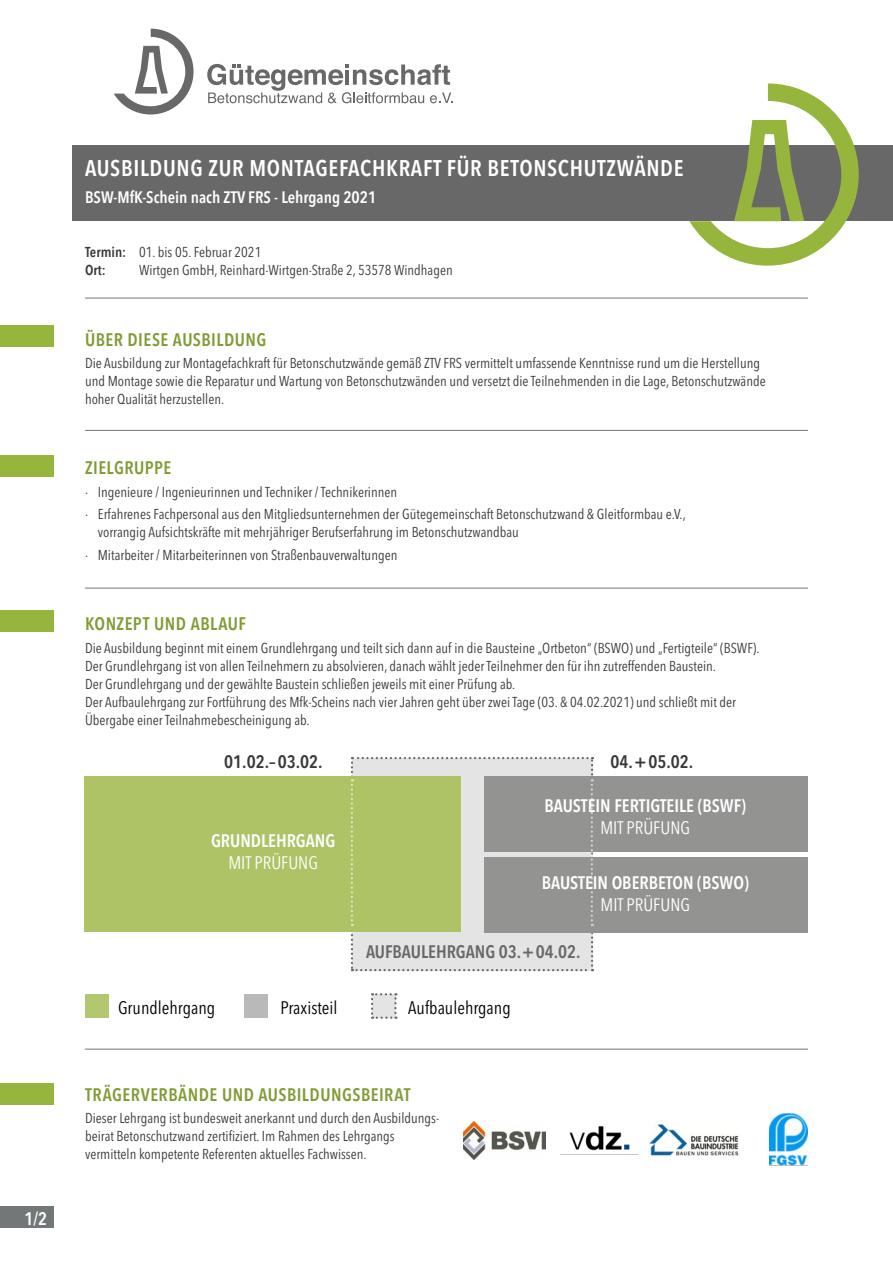
<style>
.page{position:relative;width:893px;height:1263px;background:#fff}
.page>*{position:absolute;margin:0;border:0;box-sizing:border-box;transform-origin:0 0}
.t1{font:600 condensed 22.5px "Avenir Next LT Pro";letter-spacing:.03em;color:#fff}
.t2{font:600 condensed 18px "Avenir Next LT Pro";letter-spacing:.025em;color:#809c35}
.t3{font:600 condensed 18px "Avenir Next LT Pro";color:#fff}
.t4{font:condensed 18px "Avenir Next LT Pro";color:#000}
.t5{font:condensed 18px "Avenir Next LT Pro";color:#fff}
.t6{font:600 condensed 18px "Avenir Next LT Pro";color:#686868}
.t7{font:600 condensed 18px "Avenir Next LT Pro";color:#3a3937}
.t8{font:600 condensed 16.5px "Avenir Next LT Pro";color:#fff}
.t9{font:condensed 14.25px/18px "Avenir Next LT Pro";color:#3a3937}
.s1{font-weight:600}
</style>
<div class="page">
<div style="left:72px;top:146px;width:821px;height:75px;background:#686868"></div>
<img style="left:649px;top:1124px;width:90px;height:32px">
<img style="left:463px;top:1122px;width:83px;height:37px">
<img style="left:770px;top:1113px;width:38px;height:52px">
<img style="left:569px;top:1126px;width:61px;height:25px">
<hr style="left:85px;top:298px;width:723px;height:1px;background:#727777">
<hr style="left:85px;top:430px;width:723px;height:1px;background:#727777">
<hr style="left:85px;top:588px;width:723px;height:1px;background:#727777">
<hr style="left:85px;top:1049px;width:723px;height:1px;background:#727777">
<div style="left:0;top:325px;width:53px;height:22px;background:#95b53d"></div>
<div style="left:0;top:455px;width:53px;height:21px;background:#95b53d"></div>
<div style="left:0;top:610px;width:53px;height:21px;background:#95b53d"></div>
<div style="left:0;top:1083px;width:53px;height:21px;background:#95b53d"></div>
<div style="left:0;top:1207px;width:53px;height:21px;background:#727777"></div>
<div style="left:84px;top:776px;width:377px;height:156px;background:#adc366"></div>
<div style="left:485px;top:776px;width:323px;height:76px;background:#939392"></div>
<div style="left:85px;top:994px;width:23px;height:24px;background:#b3c770"></div>
<div style="left:244px;top:994px;width:24px;height:24px;background:#bab9b9"></div>
<svg style="left:371px;top:993px;width:26px;height:26px"></svg>
<svg style="left:689px;top:83px;width:170px;height:183px"></svg>
<svg style="left:114px;top:29px;width:80px;height:86px"></svg>
<svg style="left:207px;top:64px;width:246px;height:39px"></svg>
<div style="left:485px;top:857px;width:323px;height:75px;background:#939392"></div>
<svg style="left:351px;top:757px;width:242px;height:214px"></svg>
<p class="t3" style="left:24px;top:1207px;width:24px">1/2</p>
<h1 class="t1" style="left:85px;top:155px;width:600px">AUSBILDUNG ZUR MONTAGEFACHKRAFT FÜR BETONSCHUTZWÄNDE</h1>
<p class="t8" style="left:85px;top:188px;width:293px">BSW-MfK-Schein nach ZTV FRS - Lehrgang 2021</p>
<p class="t9" style="left:85px;top:243px;width:178px"><span class="s1">Termin:</span> 01. bis 05. Februar 2021<br><span class="s1">Ort:</span></p>
<p class="t9" style="left:139px;top:261px;width:315px">Wirtgen GmbH, Reinhard-Wirtgen-Straße 2, 53578 Windhagen</p>
<p class="t2" style="left:85px;top:328px;width:183px">ÜBER DIESE AUSBILDUNG</p>
<p class="t9" style="left:85px;top:354px;width:682px">Die Ausbildung zur Montagefachkraft für Betonschutzwände gemäß ZTV FRS vermittelt umfassende Kenntnisse rund um die Herstellung und Montage sowie die Reparatur und Wartung von Betonschutzwänden und versetzt die Teilnehmenden in die Lage, Betonschutzwände hoher Qualität herzustellen.</p>
<p class="t2" style="left:85px;top:457px;width:88px">ZIELGRUPPE</p>
<p class="t9" style="left:85px;top:481px;width:602px;line-height:22.5px">· Ingenieure / Ingenieurinnen und Techniker / Technikerinnen<br>· Erfahrenes Fachpersonal aus den Mitgliedsunternehmen der Gütegemeinschaft Betonschutzwand &amp; Gleitformbau e.V.,</p>
<p class="t9" style="left:85px;top:521px;width:435px;line-height:22.5px;text-indent:13px">vorrangig Aufsichtskräfte mit mehrjähriger Berufserfahrung im Betonschutzwandbau · Mitarbeiter / Mitarbeiterinnen von Straßenbauverwaltungen</p>
<p class="t2" style="left:85px;top:613px;width:163px">KONZEPT UND ABLAUF</p>
<p class="t9" style="left:85px;top:639px;width:676px">Die Ausbildung beginnt mit einem Grundlehrgang und teilt sich dann auf in die Bausteine „Ortbeton“ (BSWO) und „Fertigteile“ (BSWF).<br>Der Grundlehrgang ist von allen Teilnehmern zu absolvieren, danach wählt jeder Teilnehmer den für ihn zutreffenden Baustein.<br>Der Grundlehrgang und der gewählte Baustein schließen jeweils mit einer Prüfung ab.<br>Der Aufbaulehrgang zur Fortführung des Mfk-Scheins nach vier Jahren geht über zwei Tage (03. &amp; 04.02.2021) und schließt mit der Übergabe einer Teilnahmebescheinigung ab.</p>
<p class="t7" style="left:224px;top:751px;width:100px">01.02.– 03.02.</p>
<p class="t7" style="left:610px;top:751px;width:84px">04.+ 05.02.</p>
<p class="t3" style="left:211px;top:830px;width:126px">GRUNDLEHRGANG</p>
<p class="t5" style="left:228px;top:852px;width:91px">MIT PRÜFUNG</p>
<p class="t3" style="left:544px;top:795px;width:203px">BAUSTEIN FERTIGTEILE (BSWF)</p>
<p class="t5" style="left:600px;top:816px;width:91px">MIT PRÜFUNG</p>
<p class="t3" style="left:542px;top:872px;width:209px">BAUSTEIN OBERBETON (BSWO)</p>
<p class="t5" style="left:600px;top:894px;width:91px">MIT PRÜFUNG</p>
<p class="t6" style="left:366px;top:940px;width:216px">AUFBAULEHRGANG 03.+04.02.</p>
<p class="t4" style="left:118px;top:997px;width:99px">Grundlehrgang</p>
<p class="t4" style="left:281px;top:997px;width:58px">Praxisteil</p>
<p class="t4" style="left:408px;top:997px;width:104px">Aufbaulehrgang</p>
<p class="t2" style="left:85px;top:1083px;width:327px">TRÄGERVERBÄNDE UND AUSBILDUNGSBEIRAT</p>
<p class="t9" style="left:85px;top:1109px;width:356px">Dieser Lehrgang ist bundesweit anerkannt und durch den Ausbildungs&shy;beirat Betonschutzwand zertifiziert. Im Rahmen des Lehrgangs vermitteln kompetente Referenten aktuelles Fachwissen.</p>
</div>
